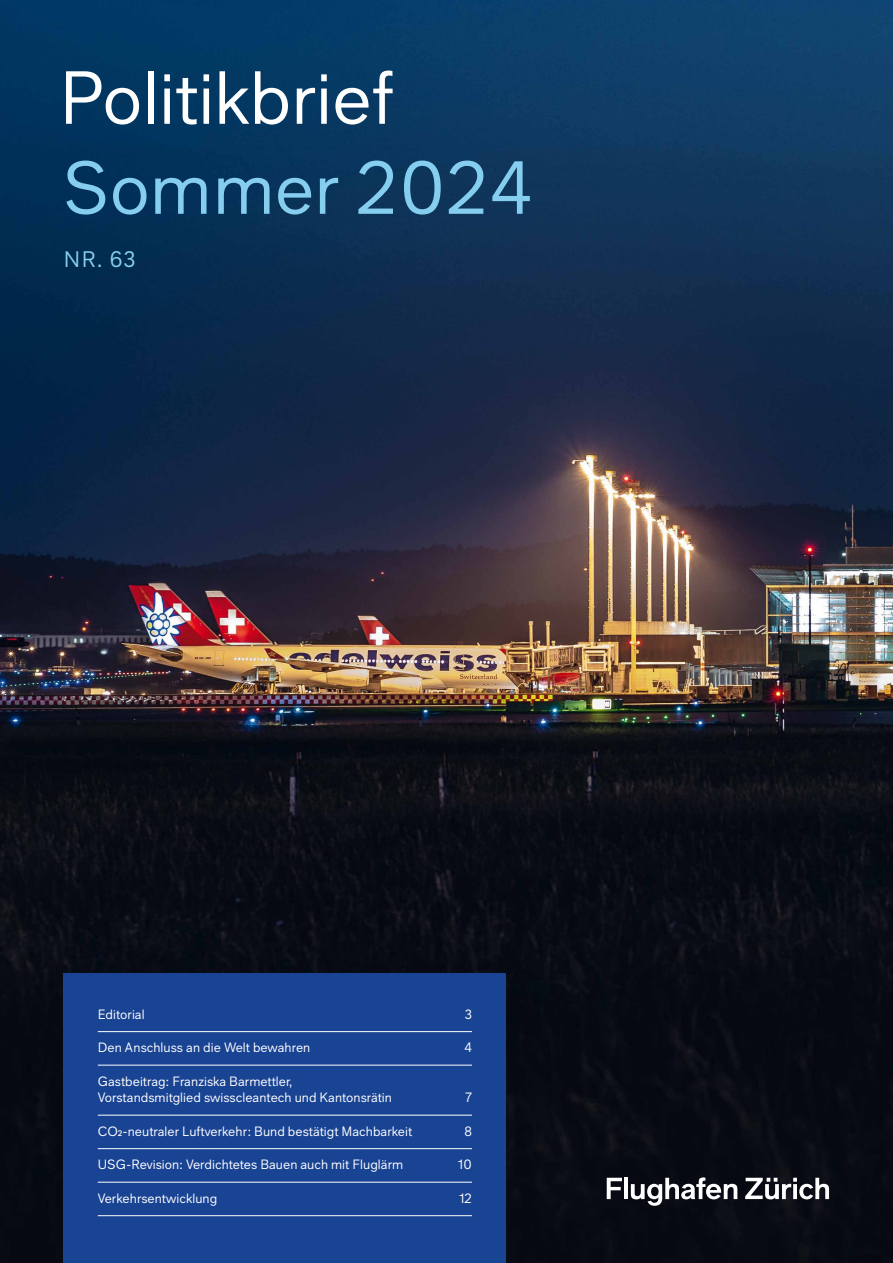
<style>
.page{position:relative;width:893px;height:1263px;background:#fff}
.page>*{position:absolute;margin:0;border:0;box-sizing:border-box;transform-origin:0 0}
.t1{font:75px "Zurich Airport";color:#fff}
.t2{font:75px "Zurich Airport";color:#86ceef}
.t3{font:22.5px "Zurich Airport";color:#86ceef}
.t4{font:13.5px/16.5px "Zurich Airport";letter-spacing:.005em;color:#fff}
</style>
<div class="page">
<img style="left:0;top:0;width:893px;height:1263px">
<div style="left:64px;top:974px;width:442px;height:289px;background:#194393"></div>
<hr style="left:98px;top:1031px;width:374px;height:1px;background:#fff">
<hr style="left:98px;top:1065px;width:374px;height:1px;background:#fff">
<hr style="left:98px;top:1115px;width:374px;height:1px;background:#fff">
<hr style="left:98px;top:1148px;width:374px;height:1px;background:#fff">
<hr style="left:98px;top:1182px;width:374px;height:1px;background:#fff">
<hr style="left:98px;top:1215px;width:374px;height:1px;background:#fff">
<svg style="left:607px;top:1178px;width:15px;height:21px"></svg>
<hr style="left:624px;top:1178px;width:4px;height:21px;background:#fff">
<svg style="left:631px;top:1177px;width:106px;height:29px"></svg>
<svg style="left:745px;top:1178px;width:84px;height:21px"></svg>
<h1 class="t1" style="left:59px;top:53px;width:336px">Politikbrief</h1>
<h1 class="t2" style="left:62px;top:143px;width:473px">Sommer 2024</h1>
<h2 class="t3" style="left:64px;top:245px;width:73px">NR. 63</h2>
<p class="t4" style="left:98px;top:1005px;width:48px">Editorial</p>
<p class="t4" style="left:465px;top:1005px;width:9px">3</p>
<p class="t4" style="left:98px;top:1039px;width:214px">Den Anschluss an die Welt bewahren</p>
<p class="t4" style="left:464px;top:1039px;width:9px">4</p>
<p class="t4" style="left:98px;top:1072px;width:296px">Gastbeitrag: Franziska Barmettler,<br>Vorstandsmitglied swisscleantech und Kantonsrätin</p>
<p class="t4" style="left:465px;top:1089px;width:8px">7</p>
<p class="t4" style="left:98px;top:1122px;width:316px">CO2-neutraler Luftverkehr: Bund bestätigt Machbarkeit</p>
<p class="t4" style="left:464px;top:1122px;width:9px">8</p>
<p class="t4" style="left:98px;top:1156px;width:307px">USG-Revision: Verdichtetes Bauen auch mit Fluglärm</p>
<p class="t4" style="left:458px;top:1156px;width:15px">10</p>
<p class="t4" style="left:98px;top:1190px;width:121px">Verkehrsentwicklung</p>
<p class="t4" style="left:459px;top:1190px;width:14px">12</p>
</div>
